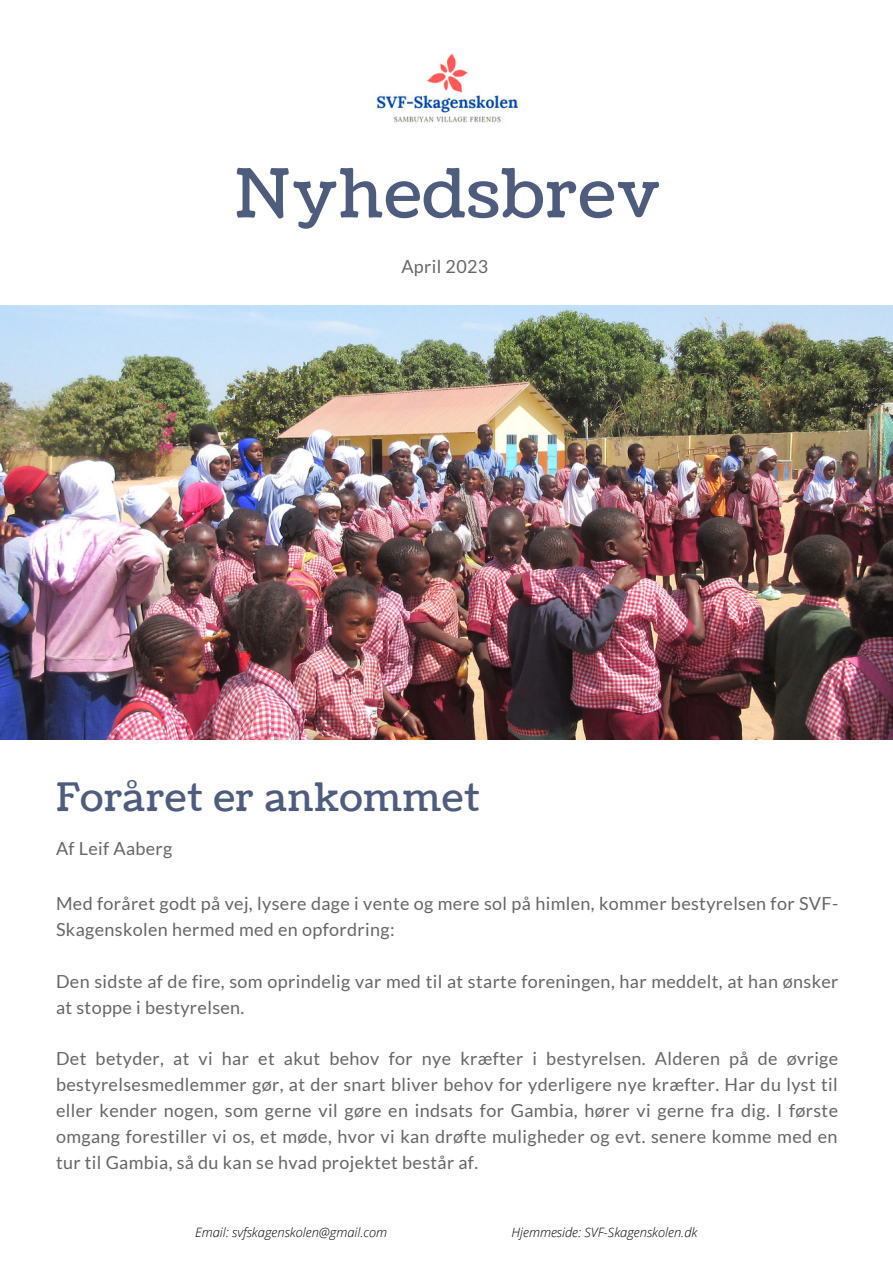
<style>
.page{position:relative;width:893px;height:1264px;background:#fff}
.page>*{position:absolute;margin:0;border:0;box-sizing:border-box;transform-origin:0 0}
.t1{font:67.5px "Coustard";letter-spacing:.02em;color:#4e5c7e}
.t2{font:39px "Coustard";letter-spacing:.02em;color:#4e5c7e}
.t3{font:18px/25.8px "Lato";letter-spacing:.02em;color:#666}
.t4{font:italic 300 12.9px "Open Sans";color:#000}
</style>
<div class="page">
<img style="left:0;top:306px;width:892px;height:433px">
<img style="left:376px;top:53px;width:143px;height:70px">
<h1 class="t1" style="left:234px;top:148px;width:427px">Nyhedsbrev</h1>
<p class="t3" style="left:401px;top:253px;width:88px">April 2023</p>
<h2 class="t2" style="left:56px;top:770px;width:425px">Foråret er ankommet</h2>
<p class="t3" style="left:56px;top:835px;width:118px">Af Leif Aaberg</p>
<p class="t3" style="left:56px;top:890px;width:783px">Med foråret godt på vej, lysere dage i vente og mere sol på himlen, kommer bestyrelsen for SVF-<br>Skagenskolen hermed med en opfordring:</p>
<p class="t3" style="left:56px;top:968px;width:783px">Den sidste af de fire, som oprindelig var med til at starte foreningen, har meddelt, at han ønsker at stoppe i bestyrelsen.</p>
<p class="t3" style="left:56px;top:1045px;width:783px;text-align:justify">Det betyder, at vi har et akut behov for nye kræfter i bestyrelsen. Alderen på de øvrige bestyrelsesmedlemmer gør, at der snart bliver behov for yderligere nye kræfter. Har du lyst til eller kender nogen, som gerne vil gøre en indsats for Gambia, hører vi gerne fra dig. I første omgang forestiller vi os, et møde, hvor vi kan drøfte muligheder og evt. senere komme med en tur til Gambia, så du kan se hvad projektet består af.</p>
<p class="t4" style="left:195px;top:1223px;width:194px">Email: svfskagenskolen@gmail.com</p>
<p class="t4" style="left:511px;top:1223px;width:187px">Hjemmeside: SVF-Skagenskolen.dk</p>
</div>
